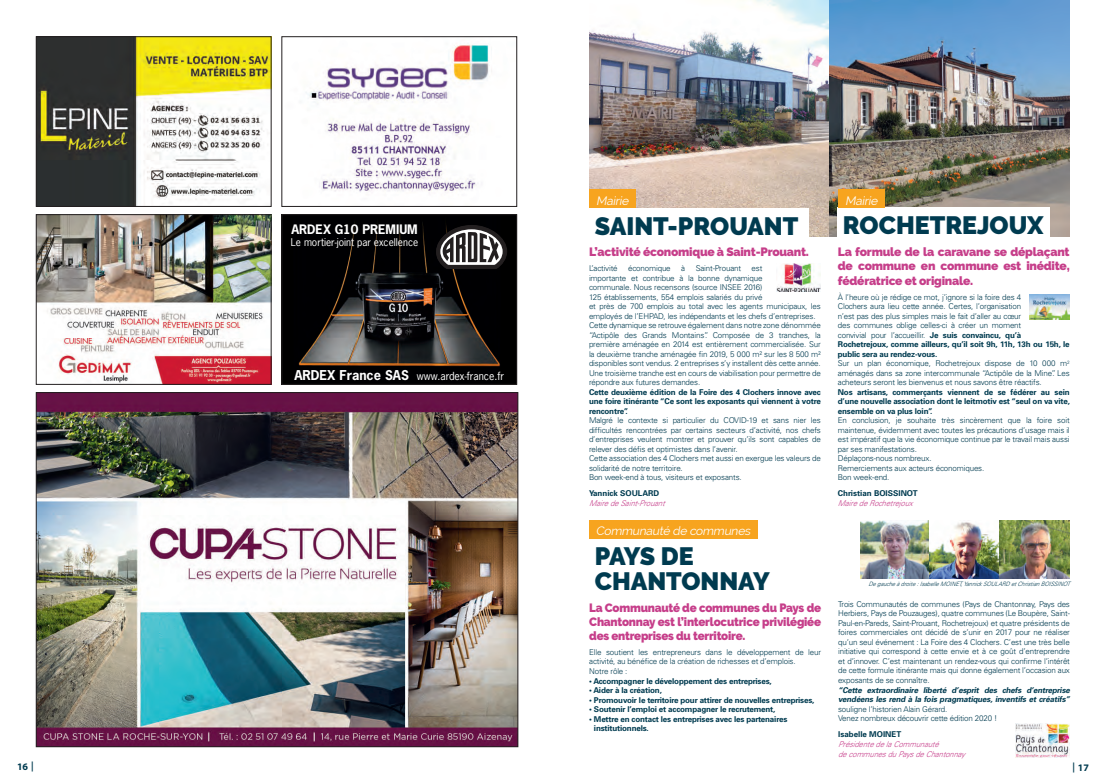
<style>
.page{position:relative;width:1106px;height:783px;background:#fff}
.page>*{position:absolute;margin:0;border:0;box-sizing:border-box;transform-origin:0 0}
.t1{font:900 25px/25px "Raleway";color:#003b50}
.t2{font:700 12.3px "News Gothic Std";color:#fff}
.t3{font:900 12px/14.2px "Raleway";letter-spacing:-.02em;color:#c63e8a;text-align:justify}
.t4{font:900 12px/14px "Raleway";letter-spacing:-.02em;color:#c63e8a;text-align:justify;scale:.96 1}
.t5{font:italic 12px "Raleway";color:#fff}
.t6{font:10.5px "News Gothic Std";color:#fff}
.t7{font:10px "News Gothic Std";color:#fff}
.t8{font:700 10px "Myriad Pro";color:#003b50}
.t9{font:700 10px "Myriad Pro";color:#003b50;scale:.9 1}
.t10{font:300 8px/9.5px "Univers";letter-spacing:-.02em;color:#003b50}
.t11{font:700 8px/9.5px "Univers";letter-spacing:-.02em;color:#003b50;text-align:justify}
.t12{font:italic 700 8px/9.5px "Univers";color:#003b50}
.t13{font:italic 300 8px/10px "Univers";color:#c63e8a;scale:.93 1}
.t14{font:700 8px "Univers";color:#003b50}
.t15{font:italic 300 6px "Univers";color:#003b50;scale:.93 1}
.s1{font-weight:700;font-size:12.8px}
.s2{font-weight:700}
</style>
<div class="page">
<img style="left:589px;top:0;width:481px;height:236px">
<div style="left:568px;top:208px;width:241px;height:29px;background:#fff"></div>
<div style="left:838px;top:207px;width:212px;height:53px;background:#fff"></div>
<img style="left:1015px;top:723px;width:55px;height:34px">
<img style="left:860px;top:520px;width:209px;height:58px">
<img style="left:1029px;top:294px;width:41px;height:26px">
<img style="left:776px;top:263px;width:45px;height:29px">
<img style="left:38px;top:216px;width:231px;height:166px">
<div style="left:36px;top:214px;width:235px;height:170px;border:1px solid #231f20"></div>
<img style="left:306px;top:45px;width:186px;height:147px">
<div style="left:281px;top:36px;width:236px;height:171px;border:1px solid #231f20"></div>
<img style="left:38px;top:38px;width:231px;height:167px">
<div style="left:36px;top:36px;width:235px;height:171px;border:1px solid #231f20"></div>
<img style="left:283px;top:216px;width:232px;height:166px">
<div style="left:281px;top:214px;width:236px;height:170px;border:1px solid #231f20"></div>
<svg style="left:434px;top:225px;width:73px;height:46px"></svg>
<img style="left:38px;top:394px;width:478px;height:350px">
<div style="left:589px;top:190px;width:47px;height:18px;background:#f7a41f"></div>
<div style="left:838px;top:190px;width:46px;height:18px;background:#f7a41f"></div>
<div style="left:589px;top:520px;width:168px;height:18px;background:#f7a41f"></div>
<h2 class="t2" style="left:291px;top:221px;width:128px">ARDEX G10 PREMIUM</h2>
<p class="t7" style="left:291px;top:236px;width:129px">Le mortier-joint par excellence</p>
<h3 class="t6" style="left:294px;top:369px;width:211px"><span class="s1">ARDEX France SAS</span> www.ardex-france.fr</h3>
<h3 class="t5" style="left:596px;top:193px;width:36px">Mairie</h3>
<h3 class="t5" style="left:845px;top:193px;width:36px">Mairie</h3>
<h1 class="t1" style="left:595px;top:213px;width:205px">SAINT-PROUANT</h1>
<h1 class="t1" style="left:843px;top:212px;width:202px">ROCHETREJOUX</h1>
<h3 class="t3" style="left:589px;top:245px;width:221px">L’activité économique à Saint-Prouant.</h3>
<p class="t10" style="left:589px;top:263px;width:30px">L’activité</p>
<p class="t10" style="left:628px;top:263px;width:44px">économique</p>
<p class="t10" style="left:681px;top:263px;width:5px">à</p>
<p class="t10" style="left:695px;top:263px;width:47px">Saint-Prouant</p>
<p class="t10" style="left:589px;top:263px;width:233px;text-indent:163px">est<br>importante et contribue à la bonne dynamique<br>communale. Nous recensons (source INSEE 2016)<br>125 établissements, 554 emplois salariés du privé<br>et près de 700 emplois au total avec les agents municipaux, les employés de l’EHPAD, les indépendants et les chefs d’entreprises.<br>Cette dynamique se retrouve également dans notre zone dénommée “Actipôle des Grands Montains”. Composée de 3 tranches, la première aménagée en 2014 est entièrement commercialisée. Sur la deuxième tranche aménagée fin 2019, 5 000 m² sur les 8 500 m² disponibles sont vendus. 2 entreprises s’y installent dès cette année.<br>Une troisième tranche est en cours de viabilisation pour permettre de répondre aux futures demandes.</p>
<p class="t11" style="left:589px;top:387px;width:233px">Cette deuxième édition de la Foire des 4 Clochers innove avec une foire itinérante “Ce sont les exposants qui viennent à votre rencontre”.</p>
<p class="t10" style="left:589px;top:415px;width:233px">Malgré le contexte si particulier du COVID-19 et sans nier les difficultés rencontrées par certains secteurs d’activité, nos chefs d’entreprises veulent montrer et prouver qu’ils sont capables de relever des défis et optimistes dans l’avenir.<br>Cette association des 4 Clochers met aussi en exergue les valeurs de solidarité de notre territoire.<br>Bon week-end à tous, visiteurs et exposants.</p>
<p class="t14" style="left:589px;top:488px;width:72px">Yannick SOULARD</p>
<p class="t13" style="left:589px;top:498px;width:83px">Maire de Saint-Prouant</p>
<h3 class="t5" style="left:596px;top:523px;width:158px">Communauté de communes</h3>
<h1 class="t1" style="left:595px;top:543px;width:176px">PAYS DE<br>CHANTONNAY</h1>
<h3 class="t4" style="left:589px;top:600px;width:243px">La Communauté de communes du Pays de Chantonnay est l’interlocutrice privilégiée des entreprises du territoire.</h3>
<p class="t10" style="left:589px;top:647px;width:233px">Elle soutient les entrepreneurs dans le développement de leur activité, au bénéfice de la création de richesses et d’emplois.<br>Notre rôle :</p>
<p class="t11" style="left:589px;top:675px;width:184px">• Accompagner le développement des entreprises,</p>
<p class="t11" style="left:589px;top:685px;width:74px">• Aider à la création,</p>
<p class="t11" style="left:589px;top:694px;width:227px">• Promouvoir le territoire pour attirer de nouvelles entreprises,</p>
<p class="t11" style="left:589px;top:704px;width:188px">• Soutenir l’emploi et accompagner le recrutement,</p>
<p class="t11" style="left:594px;top:713px;width:195px;text-indent:-5px">• Mettre en contact les entreprises avec les partenaires institutionnels.</p>
<h3 class="t3" style="left:838px;top:245px;width:233px">La formule de la caravane se déplaçant de commune en commune est inédite, fédératrice et originale.</h3>
<p class="t10" style="left:838px;top:292px;width:233px">À l’heure où je rédige ce mot, j’ignore si la foire des 4<br>Clochers aura lieu cette année. Certes, l’organisation<br>n’est pas des plus simples mais le fait d’aller au cœur<br>des communes oblige celles-ci à créer un moment<br>convivial pour l’accueillir. <span class="s2">Je suis convaincu, qu’à Rochetrejoux, comme ailleurs, qu’il soit 9h, 11h, 13h ou 15h, le public sera au rendez-vous.<br></span>Sur un plan économique, Rochetrejoux dispose de 10 000 m<sup>2 </sup>aménagés dans sa zone intercommunale “Actipôle de la Mine”. Les acheteurs seront les bienvenus et nous savons être réactifs.</p>
<p class="t11" style="left:838px;top:387px;width:233px">Nos artisans, commerçants viennent de se fédérer au sein d’une nouvelle association dont le leitmotiv est “seul on va vite, ensemble on va plus loin”.</p>
<p class="t10" style="left:838px;top:415px;width:233px">En conclusion, je souhaite très sincèrement que la foire soit maintenue, évidemment avec toutes les précautions d’usage mais il est impératif que la vie économique continue par le travail mais aussi par ses manifestations.<br>Déplaçons-nous nombreux.<br>Remerciements aux acteurs économiques.<br>Bon week-end.</p>
<p class="t14" style="left:838px;top:488px;width:81px">Christian BOISSINOT</p>
<p class="t13" style="left:838px;top:498px;width:84px">Maire de Rochetrejoux</p>
<p class="t15" style="left:868px;top:580px;width:218px">De gauche à droite : Isabelle MOINET,Yannick SOULARD et Christian BOISSINOT</p>
<p class="t10" style="left:838px;top:599px;width:233px;text-align:justify">Trois Communautés de communes (Pays de Chantonnay, Pays des Herbiers, Pays de Pouzauges), quatre communes (Le Boupère, Saint-Paul-en-Pareds, Saint-Prouant, Rochetrejoux) et quatre présidents de foires commerciales ont décidé de s’unir en 2017 pour ne réaliser qu’un seul événement : La Foire des 4 Clochers. C’est une très belle initiative qui correspond à cette envie et à ce goût d’entreprendre et d’innover. C’est maintenant un rendez-vous qui confirme l’intérêt de cette formule itinérante mais qui donne également l’occasion aux exposants de se connaître.</p>
<p class="t12" style="left:838px;top:684px;width:235px">“Cette extraordinaire liberté d’esprit des chefs d’entreprise vendéens les rend à la fois pragmatiques, inventifs et créatifs”</p>
<p class="t10" style="left:838px;top:703px;width:160px">souligne l’historien Alain Gérard.<br>Venez nombreux découvrir cette édition 2020 !</p>
<p class="t14" style="left:838px;top:728px;width:65px">Isabelle MOINET</p>
<p class="t13" style="left:838px;top:738px;width:138px">Présidente de la Communauté<br>de communes du Pays de Chantonnay</p>
<p class="t8" style="left:17px;top:760px;width:18px">16 |</p>
<p class="t9" style="left:1072px;top:760px;width:20px">| 17</p>
</div>
